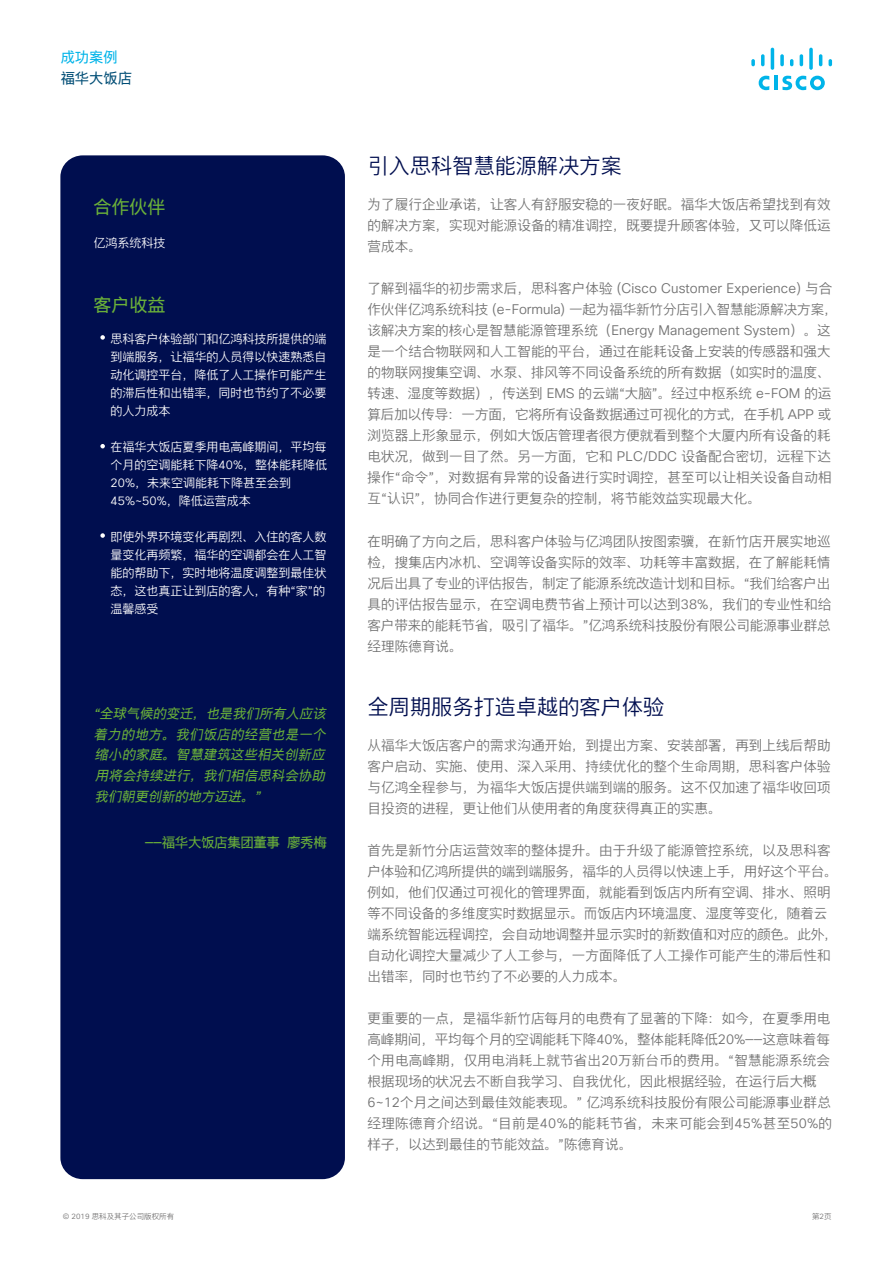
<style>
.page{position:relative;width:893px;height:1263px;background:#fff}
.page>*{position:absolute;margin:0;border:0;box-sizing:border-box;transform-origin:0 0}
.t1{font:21px "Cisco Sans CHS Light";letter-spacing:.01em;color:#000e4f}
.t2{font:18px "Cisco Sans CHS";color:#6ab039}
.t3{font:14.25px "Cisco Sans CHS";color:#004d75}
.t4{font:14.25px "Cisco Sans CHS";color:#00b4e9}
.t5{font:13.5px/21px "Cisco Sans CHS Light";letter-spacing:.01em;color:#717171;text-align:justify}
.t6{font:13.5px "Cisco Sans CHS";letter-spacing:-.03em;color:#6ab039}
.t7{font:italic 13.35px/20.7px "Cisco Sans CHS";color:#6ab039;text-align:justify}
.t8{font:12px/18px "Cisco Sans CHS Light";color:#fff}
.t9{font:7.5px "Cisco Sans CHS Light";color:#727171}
</style>
<div class="page">
<div style="left:60px;top:155px;width:285px;height:1024px;background:#000e4f;border-radius:22px"></div>
<hr style="left:774px;top:76px;width:4px;height:14px;background:#00b4e9">
<svg style="left:759px;top:76px;width:10px;height:14px"></svg>
<svg style="left:782px;top:76px;width:43px;height:14px"></svg>
<svg style="left:751px;top:59px;width:4px;height:7px"></svg>
<svg style="left:761px;top:54px;width:3px;height:12px"></svg>
<hr style="left:771px;top:48px;width:3px;height:22px;background:#00b4e9;border-radius:2px">
<svg style="left:780px;top:54px;width:4px;height:12px"></svg>
<svg style="left:790px;top:59px;width:3px;height:7px"></svg>
<svg style="left:800px;top:54px;width:3px;height:12px"></svg>
<svg style="left:809px;top:48px;width:4px;height:22px"></svg>
<svg style="left:819px;top:54px;width:3px;height:12px"></svg>
<svg style="left:829px;top:59px;width:3px;height:7px"></svg>
<svg style="left:100px;top:335px;width:5px;height:5px"></svg>
<svg style="left:100px;top:444px;width:5px;height:4px"></svg>
<svg style="left:100px;top:533px;width:5px;height:5px"></svg>
<p class="t4" style="left:61px;top:48px;width:58px">成功案例</p>
<p class="t3" style="left:61px;top:68px;width:73px">福华大饭店</p>
<h2 class="t2" style="left:93px;top:195px;width:74px">合作伙伴</h2>
<p class="t8" style="left:93px;top:234px;width:74px">亿鸿系统科技</p>
<h2 class="t2" style="left:93px;top:293px;width:73px">客户收益</h2>
<p class="t8" style="left:111px;top:330px;width:217px;text-align:justify">思科客户体验部门和亿鸿科技所提供的端到端服务，让福华的人员得以快速熟悉自动化调控平台，降低了人工操作可能产生的滞后性和出错率，同时也节约了不必要的人力成本</p>
<p class="t8" style="left:111px;top:438px;width:218px">在福华大饭店夏季用电高峰期间，平均每个月的空调能耗下降40%，整体能耗降低<br>20%，未来空调能耗下降甚至会到<br>45%~50%，降低运营成本</p>
<p class="t8" style="left:111px;top:528px;width:217px">即使外界环境变化再剧烈、入住的客人数量变化再频繁，福华的空调都会在人工智能的帮助下，实时地将温度调整到最佳状态，这也真正让到店的客人，有种“家”的温馨感受</p>
<p class="t7" style="left:93px;top:703px;width:237px">“全球气候的变迁，也是我们所有人应该着力的地方。我们饭店的经营也是一个缩小的家庭。智慧建筑这些相关创新应用将会持续进行，我们相信思科会协助我们朝更创新的地方迈进。”</p>
<p class="t6" style="left:145px;top:833px;width:184px">——福华大饭店集团董事 廖秀梅</p>
<h1 class="t1" style="left:368px;top:153px;width:256px">引入思科智慧能源解决方案</h1>
<p class="t5" style="left:367px;top:194px;width:465px">为了履行企业承诺，让客人有舒服安稳的一夜好眠。福华大饭店希望找到有效的解决方案，实现对能源设备的精准调控，既要提升顾客体验，又可以降低运营成本。</p>
<p class="t5" style="left:367px;top:278px;width:472px;text-align:left">了解到福华的初步需求后，思科客户体验 (Cisco Customer Experience) 与合作伙伴亿鸿系统科技 (e-Formula) 一起为福华新竹分店引入智慧能源解决方案，该解决方案的核心是智慧能源管理系统（Energy Management System）。这是一个结合物联网和人工智能的平台，通过在能耗设备上安装的传感器和强大的物联网搜集空调、水泵、排风等不同设备系统的所有数据（如实时的温度、转速、湿度等数据），传送到 EMS 的云端“大脑”。经过中枢系统 e-FOM 的运算后加以传导：一方面，它将所有设备数据通过可视化的方式，在手机 APP 或浏览器上形象显示，例如大饭店管理者很方便就看到整个大厦内所有设备的耗电状况，做到一目了然。另一方面，它和 PLC/DDC 设备配合密切，远程下达操作“命令”，对数据有异常的设备进行实时调控，甚至可以让相关设备自动相互“认识”，协同合作进行更复杂的控制，将节能效益实现最大化。</p>
<p class="t5" style="left:367px;top:530px;width:465px">在明确了方向之后，思科客户体验与亿鸿团队按图索骥，在新竹店开展实地巡检，搜集店内冰机、空调等设备实际的效率、功耗等丰富数据，在了解能耗情况后出具了专业的评估报告，制定了能源系统改造计划和目标。“我们给客户出具的评估报告显示，在空调电费节省上预计可以达到38%，我们的专业性和给客户带来的能耗节省，吸引了福华。”亿鸿系统科技股份有限公司能源事业群总经理陈德育说。</p>
<h1 class="t1" style="left:368px;top:693px;width:298px">全周期服务打造卓越的客户体验</h1>
<p class="t5" style="left:368px;top:735px;width:465px">从福华大饭店客户的需求沟通开始，到提出方案、安装部署，再到上线后帮助客户启动、实施、使用、深入采用、持续优化的整个生命周期，思科客户体验与亿鸿全程参与，为福华大饭店提供端到端的服务。这不仅加速了福华收回项目投资的进程，更让他们从使用者的角度获得真正的实惠。</p>
<p class="t5" style="left:368px;top:840px;width:472px;text-align:left">首先是新竹分店运营效率的整体提升。由于升级了能源管控系统，以及思科客户体验和亿鸿所提供的端到端服务，福华的人员得以快速上手，用好这个平台。例如，他们仅通过可视化的管理界面，就能看到饭店内所有空调、排水、照明等不同设备的多维度实时数据显示。而饭店内环境温度、湿度等变化，随着云端系统智能远程调控，会自动地调整并显示实时的新数值和对应的颜色。此外，自动化调控大量减少了人工参与，一方面降低了人工操作可能产生的滞后性和出错率，同时也节约了不必要的人力成本。</p>
<p class="t5" style="left:368px;top:1008px;width:466px;text-align:left">更重要的一点，是福华新竹店每月的电费有了显著的下降：如今，在夏季用电高峰期间，平均每个月的空调能耗下降40%，整体能耗降低20%——这意味着每个用电高峰期，仅用电消耗上就节省出20万新台币的费用。“智慧能源系统会根据现场的状况去不断自我学习、自我优化，因此根据经验，在运行后大概6~12个月之间达到最佳效能表现。” 亿鸿系统科技股份有限公司能源事业群总经理陈德育介绍说。“目前是40%的能耗节省，未来可能会到45%甚至50%的样子，以达到最佳的节能效益。”陈德育说。</p>
<p class="t9" style="left:63px;top:1211px;width:113px">© 2019 思科及其子公司版权所有</p>
<p class="t9" style="left:812px;top:1211px;width:21px">第2页</p>
</div>
